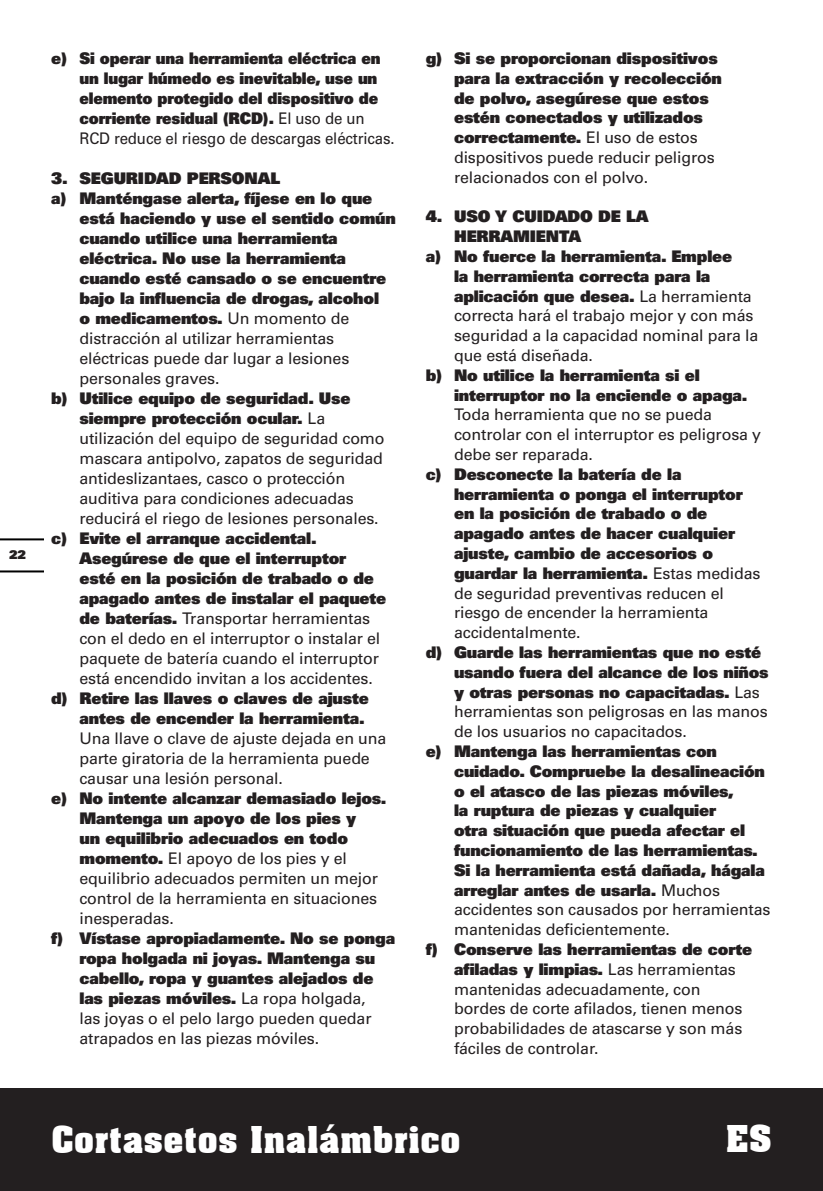
<style>
.page{position:relative;width:823px;height:1191px;background:#fff}
.page>*{position:absolute;margin:0;border:0;box-sizing:border-box;transform-origin:0 0}
.t1{font:700 36px "Aachen BT";color:#fff}
.t2{font:900 16px/19.8px "Univers";letter-spacing:-.01em;color:#231f20}
.t3{font:16px/20px "Univers";letter-spacing:-.01em;color:#231f20}
.t4{font:900 12px "Univers";color:#231f20}
.s1{font-weight:400}
.s2{font-weight:900}
</style>
<div class="page">
<div style="left:0;top:1089px;width:822px;height:102px;background:#231f20"></div>
<hr style="left:0;top:570px;width:43px;height:2px;background:#000">
<hr style="left:0;top:538px;width:43px;height:2px;background:#000">
<p class="t4" style="left:9px;top:546px;width:18px">22</p>
<p class="t2" style="left:79px;top:48px;width:316px;text-indent:-28px">e) Si operar una herramienta eléctrica en un lugar húmedo es inevitable, use un elemento protegido del dispositivo de corriente residual (RCD). <span class="s1">El uso de un RCD reduce el riesgo de descargas eléctricas.</span></p>
<p class="t2" style="left:51px;top:168px;width:230px">3. SEGURIDAD PERSONAL</p>
<p class="t2" style="left:51px;top:188px;width:322px">a) Manténgase alerta, fíjese en lo que</p>
<p class="t2" style="left:79px;top:208px;width:318px">está haciendo y use el sentido común</p>
<p class="t2" style="left:79px;top:228px;width:260px">cuando utilice una herramienta</p>
<p class="t2" style="left:79px;top:248px;width:268px">eléctrica. No use la herramienta</p>
<p class="t2" style="left:79px;top:268px;width:308px">cuando esté cansado o se encuentre</p>
<p class="t2" style="left:79px;top:288px;width:301px">bajo la influencia de drogas, alcohol</p>
<p class="t2" style="left:79px;top:308px;width:271px">o medicamentos. <span class="s1">Un momento de</span></p>
<p class="t3" style="left:79px;top:328px;width:256px">distracción al utilizar herramientas</p>
<p class="t3" style="left:79px;top:348px;width:271px">eléctricas puede dar lugar a lesiones</p>
<p class="t3" style="left:79px;top:368px;width:141px">personales graves.</p>
<p class="t3" style="left:79px;top:388px;width:306px;text-indent:-28px"><span class="s2">b) Utilice equipo de seguridad. Use siempre protección ocular.</span> La utilización del equipo de seguridad como mascara antipolvo, zapatos de seguridad antideslizantaes, casco o protección auditiva para condiciones adecuadas reducirá el riego de lesiones personales.</p>
<p class="t3" style="left:79px;top:528px;width:308px;text-indent:-28px"><span class="s2">c) Evite el arranque accidental.<br>Asegúrese de que el interruptor<br>esté en la posición de trabado o de apagado antes de instalar el paquete de baterías.</span> Transportar herramientas con el dedo en el interruptor o instalar el paquete de batería cuando el interruptor está encendido invitan a los accidentes.</p>
<p class="t2" style="left:51px;top:688px;width:319px;text-align:right">d) Retire las llaves o claves de ajuste antes de encender la herramienta.</p>
<p class="t3" style="left:79px;top:728px;width:308px">Una llave o clave de ajuste dejada en una parte giratoria de la herramienta puede causar una lesión personal.</p>
<p class="t3" style="left:79px;top:788px;width:308px;text-indent:-28px"><span class="s2">e) No intente alcanzar demasiado lejos.<br>Mantenga un apoyo de los pies y<br>un equilibrio adecuados en todo momento.</span> El apoyo de los pies y el equilibrio adecuados permiten un mejor control de la herramienta en situaciones inesperadas.</p>
<p class="t2" style="left:79px;top:928px;width:317px;text-indent:-28px">f) Vístase apropiadamente. No se ponga ropa holgada ni joyas. Mantenga su cabello, ropa y guantes alejados de las piezas móviles. <span class="s1">La ropa holgada,<br>las joyas o el pelo largo pueden quedar atrapados en las piezas móviles.</span></p>
<p class="t2" style="left:454px;top:48px;width:269px;text-indent:-28px">g) Si se proporcionan dispositivos para la extracción y recolección de polvo, asegúrese que estos estén conectados y utilizados correctamente. <span class="s1">El uso de estos dispositivos puede reducir peligros relacionados con el polvo.</span></p>
<p class="t2" style="left:425px;top:206px;width:224px">4. USO Y CUIDADO DE LA</p>
<p class="t2" style="left:454px;top:226px;width:128px">HERRAMIENTA</p>
<p class="t2" style="left:425px;top:246px;width:308px">a) No fuerce la herramienta. Emplee</p>
<p class="t2" style="left:454px;top:266px;width:258px">la herramienta correcta para la</p>
<p class="t2" style="left:454px;top:285px;width:299px">aplicación que desea. <span class="s1">La herramienta</span></p>
<p class="t3" style="left:454px;top:306px;width:301px">correcta hará el trabajo mejor y con más</p>
<p class="t3" style="left:454px;top:325px;width:306px">seguridad a la capacidad nominal para la</p>
<p class="t3" style="left:454px;top:345px;width:140px">que está diseñada.</p>
<p class="t2" style="left:454px;top:365px;width:295px;text-indent:-28px">b) No utilice la herramienta si el interruptor no la enciende o apaga.</p>
<p class="t3" style="left:454px;top:405px;width:308px">Toda herramienta que no se pueda controlar con el interruptor es peligrosa y debe ser reparada.</p>
<p class="t2" style="left:454px;top:463px;width:308px;text-indent:-28px">c) Desconecte la batería de la herramienta o ponga el interruptor en la posición de trabado o de apagado antes de hacer cualquier ajuste, cambio de accesorios o guardar la herramienta. <span class="s1">Estas medidas de seguridad preventivas reducen el riesgo de encender la herramienta accidentalmente.</span></p>
<p class="t2" style="left:454px;top:642px;width:316px;text-indent:-28px">d) Guarde las herramientas que no esté usando fuera del alcance de los niños y otras personas no capacitadas. <span class="s1">Las herramientas son peligrosas en las manos de los usuarios no capacitados.</span></p>
<p class="t2" style="left:454px;top:741px;width:318px;text-indent:-28px">e) Mantenga las herramientas con cuidado. Compruebe la desalineación o el atasco de las piezas móviles,<br>la ruptura de piezas y cualquier<br>otra situación que pueda afectar el funcionamiento de las herramientas.<br>Si la herramienta está dañada, hágala arreglar antes de usarla. <span class="s1">Muchos accidentes son causados por herramientas mantenidas deficientemente.</span></p>
<p class="t3" style="left:454px;top:939px;width:299px;text-indent:-28px"><span class="s2">f) Conserve las herramientas de corte afiladas y limpias.</span> Las herramientas mantenidas adecuadamente, con bordes de corte afilados, tienen menos probabilidades de atascarse y son más fáciles de controlar.</p>
<h1 class="t1" style="left:51px;top:1117px;width:411px">Cortasetos Inalámbrico</h1>
<h1 class="t1" style="left:725px;top:1116px;width:48px">ES</h1>
</div>
